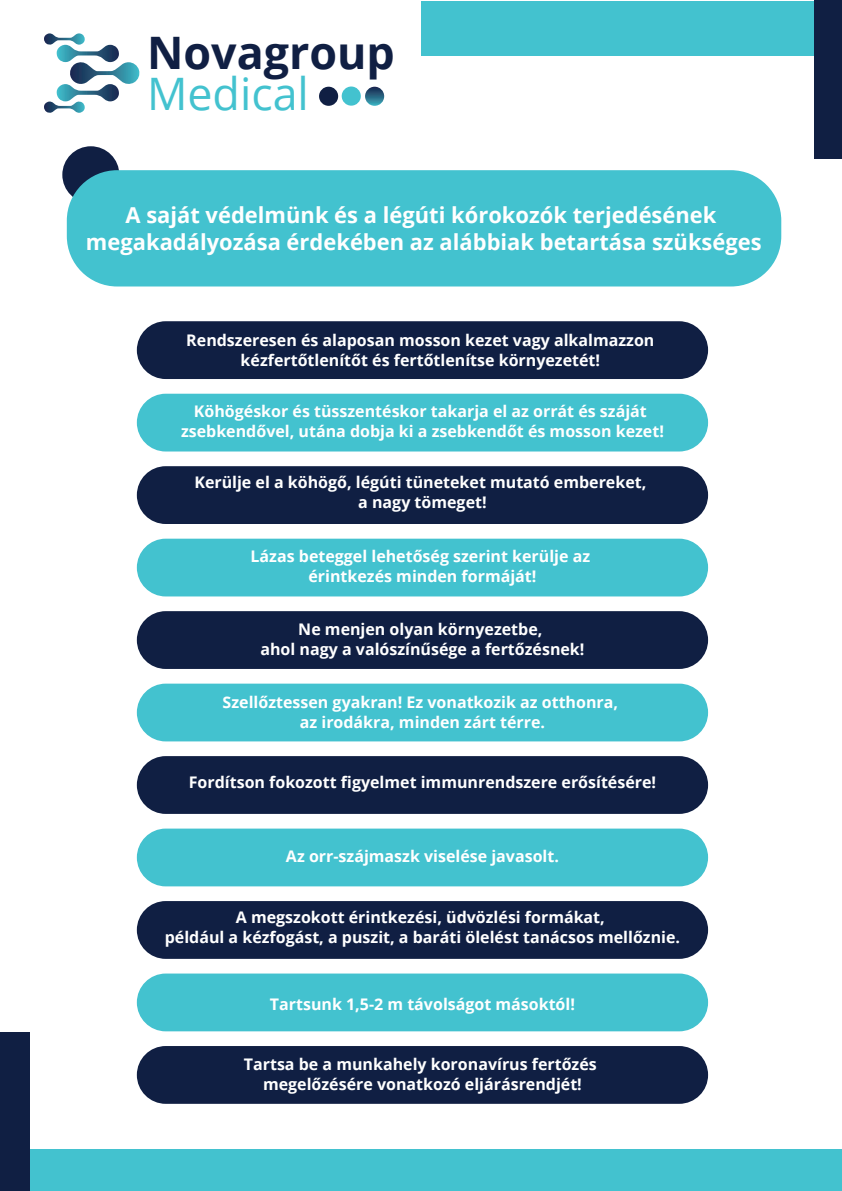
<style>
.page{position:relative;width:842px;height:1191px;background:#fff}
.page>*{position:absolute;margin:0;border:0;box-sizing:border-box;transform-origin:0 0}
.t1{font:700 44.8px "Open Sans";color:#101f43}
.t2{font:44.8px "Open Sans";color:#43c2cf}
.t3{font:700 21.9px/27.7px "Open Sans";color:#fff;text-align:center}
.t4{font:700 16px/20px "Open Sans";color:#fff;text-align:center}
</style>
<div class="page">
<div style="left:6px;top:1149px;width:835px;height:41px;background:#43c2cf"></div>
<div style="left:62px;top:146px;width:57px;height:57px;background:#101f43;border-radius:50%"></div>
<div style="left:0;top:1032px;width:29px;height:159px;background:#101f43"></div>
<svg style="left:44px;top:33px;width:96px;height:80px"></svg>
<svg style="left:365px;top:87px;width:19px;height:19px"></svg>
<div style="left:319px;top:87px;width:19px;height:19px;background:#101f43;border-radius:50%"></div>
<div style="left:342px;top:86px;width:19px;height:20px;background:#43c2cf;border-radius:50%"></div>
<div style="left:67px;top:170px;width:714px;height:116px;background:#43c2cf;border-radius:50px"></div>
<div style="left:421px;top:1px;width:421px;height:55px;background:#43c2cf"></div>
<div style="left:814px;top:0;width:28px;height:159px;background:#101f43"></div>
<div style="left:137px;top:321px;width:571px;height:58px;background:#101f43;border-radius:29px"></div>
<div style="left:137px;top:394px;width:571px;height:57px;background:#43c2cf;border-radius:29px"></div>
<div style="left:137px;top:466px;width:571px;height:58px;background:#101f43;border-radius:29px"></div>
<div style="left:137px;top:538px;width:571px;height:58px;background:#43c2cf;border-radius:29px"></div>
<div style="left:137px;top:611px;width:571px;height:58px;background:#101f43;border-radius:29px"></div>
<div style="left:137px;top:683px;width:571px;height:58px;background:#43c2cf;border-radius:29px"></div>
<div style="left:137px;top:756px;width:571px;height:58px;background:#101f43;border-radius:29px"></div>
<div style="left:137px;top:828px;width:571px;height:58px;background:#43c2cf;border-radius:29px"></div>
<div style="left:137px;top:901px;width:571px;height:58px;background:#101f43;border-radius:29px"></div>
<div style="left:137px;top:973px;width:571px;height:58px;background:#43c2cf;border-radius:29px"></div>
<div style="left:137px;top:1046px;width:571px;height:57px;background:#101f43;border-radius:29px"></div>
<h1 class="t1" style="left:147px;top:22px;width:249px">Novagroup</h1>
<h1 class="t2" style="left:147px;top:63px;width:163px">Medical</h1>
<h2 class="t3" style="left:86px;top:200px;width:677px">A saját védelmünk és a légúti kórokozók terjedésének megakadályozása érdekében az alábbiak betartása szükséges</h2>
<p class="t4" style="left:186px;top:330px;width:470px">Rendszeresen és alaposan mosson kezet vagy alkalmazzon kézfertőtlenítőt és fertőtlenítse környezetét!</p>
<p class="t4" style="left:181px;top:400px;width:484px">Köhögéskor és tüsszentéskor takarja el az orrát és száját zsebkendővel, utána dobja ki a zsebkendőt és mosson kezet!</p>
<p class="t4" style="left:194px;top:472px;width:453px">Kerülje el a köhögő, légúti tüneteket mutató embereket, a nagy tömeget!</p>
<p class="t4" style="left:251px;top:546px;width:341px">Lázas beteggel lehetőség szerint kerülje az érintkezés minden formáját!</p>
<p class="t4" style="left:260px;top:619px;width:325px">Ne menjen olyan környezetbe,<br>ahol nagy a valószínűsége a fertőzésnek!</p>
<p class="t4" style="left:223px;top:691px;width:397px">Szellőztessen gyakran! Ez vonatkozik az otthonra, az irodákra, minden zárt térre.</p>
<p class="t4" style="left:189px;top:772px;width:469px">Fordítson fokozott figyelmet immunrendszere erősítésére!</p>
<p class="t4" style="left:286px;top:845px;width:274px">Az orr-szájmaszk viselése javasolt.</p>
<p class="t4" style="left:165px;top:907px;width:517px">A megszokott érintkezési, üdvözlési formákat,<br>például a kézfogást, a puszit, a baráti ölelést tanácsos mellőznie.</p>
<p class="t4" style="left:270px;top:993px;width:307px">Tartsunk 1,5-2 m távolságot másoktól!</p>
<p class="t4" style="left:244px;top:1054px;width:354px">Tartsa be a munkahely koronavírus fertőzés megelőzésére vonatkozó eljárásrendjét!</p>
</div>
